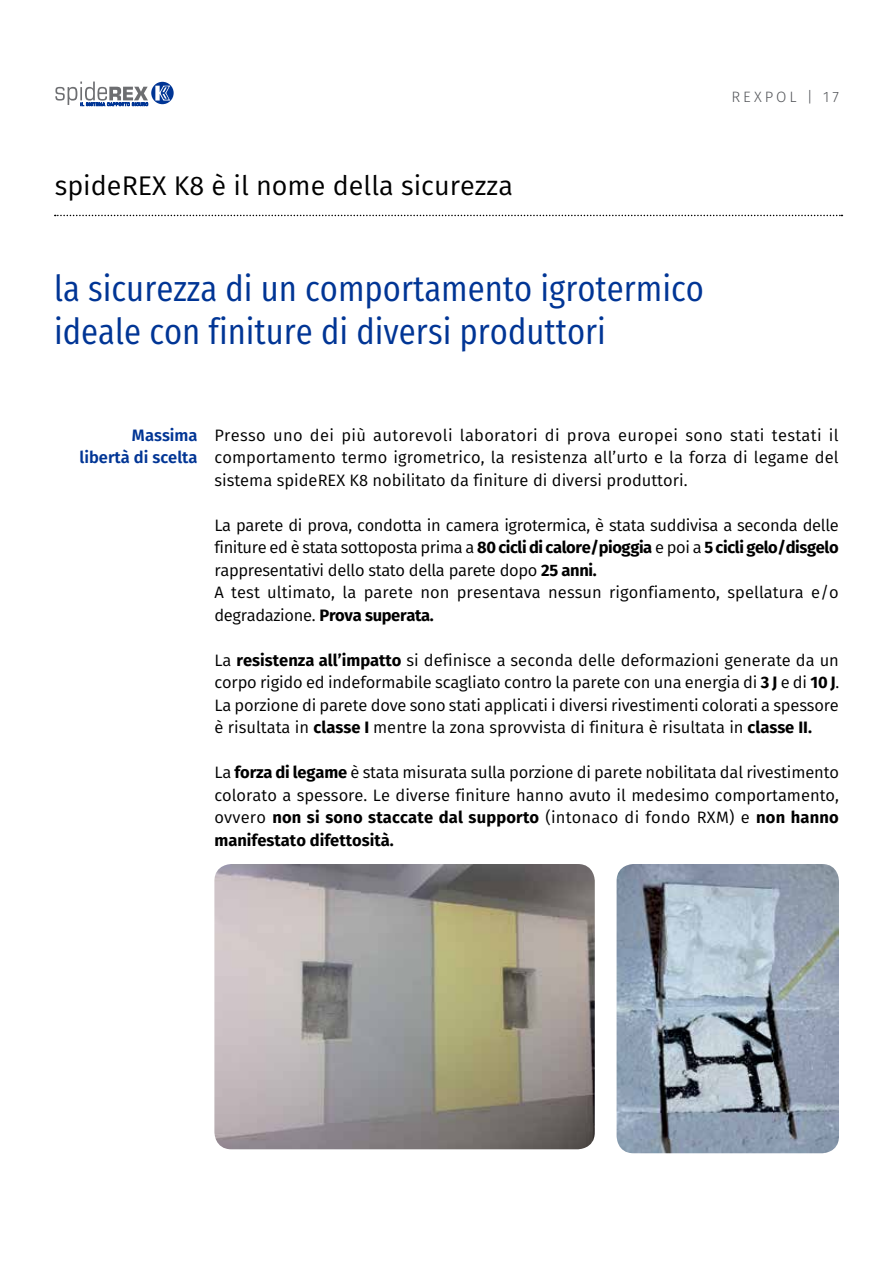
<style>
.page{position:relative;width:893px;height:1263px;background:#fff}
.page>*{position:absolute;margin:0;border:0;box-sizing:border-box;transform-origin:0 0}
.t1{font:36px/43.2px "Fira Sans Condensed";color:#003595}
.t2{font:27px "Fira Sans";color:#000}
.t3{font:16.5px/22.5px "Fira Sans";color:#000;text-align:justify}
.t4{font:16.5px/22.5px "Fira Sans";letter-spacing:-.02em;color:#000}
.t5{font:600 16.5px/22.5px "Fira Sans";color:#003595;text-align:right}
.t6{font:300 15px "Fira Sans";letter-spacing:.2em;color:#54565a}
.s1{font-weight:700}
</style>
<div class="page">
<svg style="left:151px;top:82px;width:23px;height:22px"></svg>
<svg style="left:155px;top:86px;width:15px;height:15px"></svg>
<svg style="left:55px;top:82px;width:93px;height:25px"></svg>
<svg style="left:55px;top:215px;width:787px;height:1px"></svg>
<img style="left:617px;top:864px;width:222px;height:289px">
<img style="left:214px;top:864px;width:381px;height:285px">
<h2 class="t2" style="left:55px;top:166px;width:460px">spideREX K8 è il nome della sicurezza</h2>
<h1 class="t1" style="left:54px;top:263px;width:651px">la sicurezza di un comportamento igrotermico ideale con finiture di diversi produttori</h1>
<p class="t6" style="left:731px;top:87px;width:109px">REXPOL | 17</p>
<p class="t5" style="left:80px;top:423px;width:120px">Massima libertà di scelta</p>
<p class="t3" style="left:214px;top:423px;width:626px">Presso uno dei più autorevoli laboratori di prova europei sono stati testati il comportamento termo igrometrico, la resistenza all’urto e la forza di legame del sistema spideREX K8 nobilitato da finiture di diversi produttori.</p>
<p class="t4" style="left:214px;top:513px;width:626px">La parete di prova, condotta in camera igrotermica, è stata suddivisa a seconda delle finiture ed è stata sottoposta prima a <span class="s1">80 cicli di calore/pioggia</span> e poi a <span class="s1">5 cicli gelo/disgelo </span>rappresentativi dello stato della parete dopo <span class="s1">25 anni.<br></span>A test ultimato, la parete non presentava nessun rigonfiamento, spellatura e/o degradazione. <span class="s1">Prova superata.</span></p>
<p class="t3" style="left:214px;top:648px;width:626px">La <span class="s1">resistenza all’impatto</span> si definisce a seconda delle deformazioni generate da un corpo rigido ed indeformabile scagliato contro la parete con una energia di <span class="s1">3 J</span> e di <span class="s1">10 J</span>.<br>La porzione di parete dove sono stati applicati i diversi rivestimenti colorati a spessore è risultata in <span class="s1">classe I</span> mentre la zona sprovvista di finitura è risultata in <span class="s1">classe II.</span></p>
<p class="t3" style="left:214px;top:761px;width:626px">La <span class="s1">forza di legame</span> è stata misurata sulla porzione di parete nobilitata dal rivestimento colorato a spessore. Le diverse finiture hanno avuto il medesimo comportamento, ovvero <span class="s1">non si sono staccate dal supporto</span> (intonaco di fondo RXM) e <span class="s1">non hanno manifestato difettosità.</span></p>
</div>
